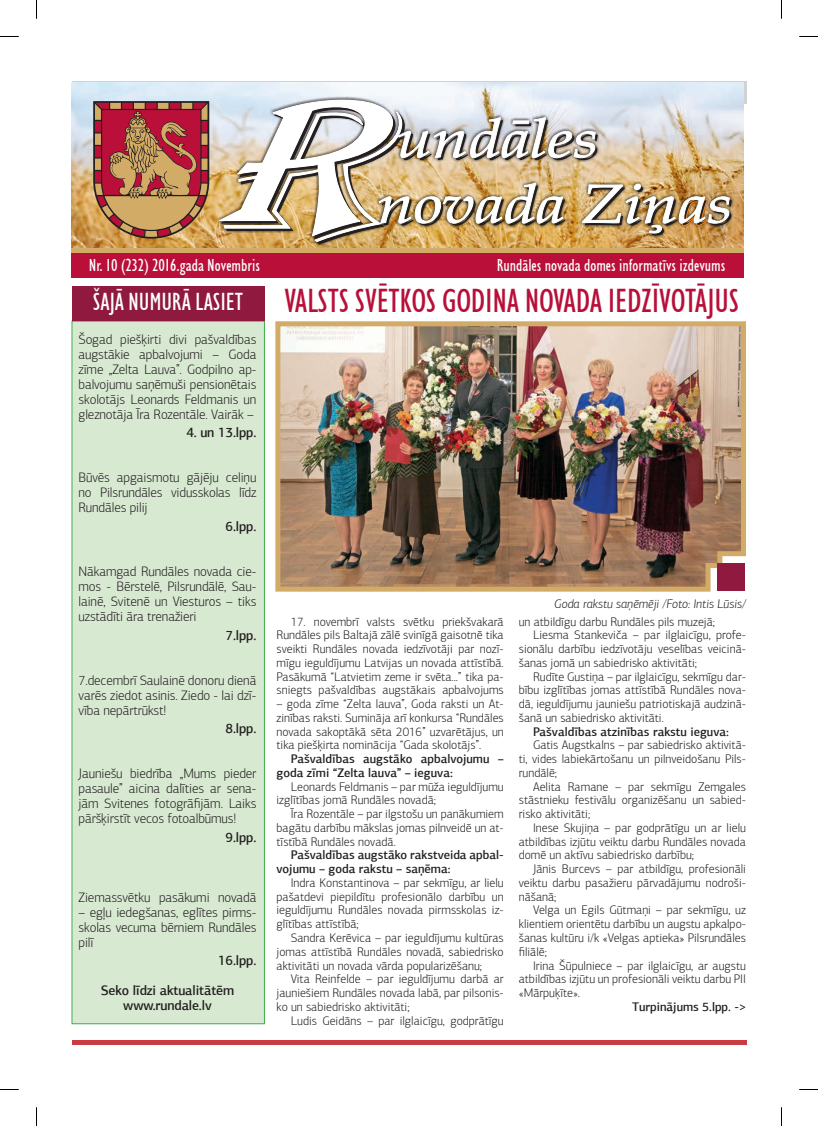
<style>
.page{position:relative;width:818px;height:1126px;background:#fff}
.page>*{position:absolute;margin:0;border:0;box-sizing:border-box;transform-origin:0 0}
.t1{font:condensed 33.75px "Humanist 521 TL";letter-spacing:-.01em;color:#b80f39}
.t2{font:condensed 25px "Humanist 521 TL";letter-spacing:-.01em;color:#fff}
.t3{font:condensed 17.5px "Humanist 521 TL";color:#fff}
.t4{font:300 13.75px/15px "PF Agora Sans Pro";letter-spacing:-.01em;color:#231f20;text-align:justify}
.t5{font:500 13.75px/30px "PF Agora Sans Pro";letter-spacing:-.01em;color:#231f20}
.t6{font:300 12.5px/13.8px "PF Agora Sans Pro";color:#231f20;text-align:justify}
.t7{font:500 12.5px/13.8px "PF Agora Sans Pro";color:#231f20}
.t8{font:italic 300 12.5px "PF Agora Sans Pro";color:#231f20}
</style>
<div class="page">
<div style="left:72px;top:81px;width:673px;height:23px;background:#d5e7f5"></div>
<img style="left:275px;top:321px;width:471px;height:271px">
<div style="left:72px;top:321px;width:192px;height:702px;background:#d8e9d2"></div>
<div style="left:72px;top:286px;width:192px;height:35px;background:#90193f"></div>
<img style="left:71px;top:82px;width:672px;height:166px">
<div style="left:71px;top:253px;width:672px;height:24px;background:#b90f39"></div>
<div style="left:71px;top:248px;width:672px;height:5px;background:#d2ab66"></div>
<img style="left:216px;top:99px;width:515px;height:145px">
<svg style="left:92px;top:100px;width:118px;height:139px;background:#af644e"></svg>
<div style="left:72px;top:1039px;width:673px;height:5px;background:#c93c42"></div>
<div style="left:717px;top:563px;width:27px;height:28px;background:#90193f"></div>
<svg style="left:0;top:36px;width:19px;height:1px"></svg>
<svg style="left:799px;top:36px;width:18px;height:1px"></svg>
<svg style="left:0;top:1089px;width:19px;height:1px"></svg>
<svg style="left:799px;top:1089px;width:18px;height:1px"></svg>
<svg style="left:36px;top:0;width:1px;height:19px"></svg>
<svg style="left:36px;top:1107px;width:1px;height:18px"></svg>
<h3 class="t3" style="left:89px;top:254px;width:173px">Nr. 10 (232) 2016.gada Novembris</h3>
<h3 class="t3" style="left:496px;top:254px;width:230px">Rundāles novada domes informatīvs izdevums</h3>
<h1 class="t1" style="left:284px;top:281px;width:456px">VALSTS SVĒTKOS GODINA NOVADA IEDZĪVOTĀJUS</h1>
<p class="t4" style="left:78px;top:331px;width:179px">Šogad piešķirti divi pašvaldības augstākie apbalvojumi – Goda zīme „Zelta Lauva”. Godpilno ap&shy;balvojumu saņēmuši pensionētais skolotājs Leonards Feldmanis un gleznotāja Īra Rozentāle. Vairāk –</p>
<p class="t5" style="left:186px;top:417px;width:72px">4. un 13.lpp.</p>
<p class="t4" style="left:78px;top:470px;width:179px">Būvēs apgaismotu gājēju celiņu no Pilsrundāles vidusskolas līdz Rundāles pilij</p>
<p class="t5" style="left:225px;top:511px;width:32px">6.lpp.</p>
<p class="t4" style="left:78px;top:564px;width:179px">Nākamgad Rundāles novada cie&shy;mos - Bērstelē, Pilsrundālē, Sau&shy;lainē, Svitenē un Viesturos – tiks uzstādīti āra trenažieri</p>
<p class="t5" style="left:225px;top:619px;width:32px">7.lpp.</p>
<p class="t4" style="left:78px;top:672px;width:179px">7.decembrī Saulainē donoru dienā varēs ziedot asinis. Ziedo - lai dzī&shy;vība nepārtrūkst!</p>
<p class="t5" style="left:225px;top:713px;width:32px">8.lpp.</p>
<p class="t4" style="left:78px;top:766px;width:179px">Jauniešu biedrība „Mums pieder pasaule” aicina dalīties ar sena&shy;jām Svitenes fotogrāfijām. Laiks pāršķirstīt vecos fotoalbūmus!</p>
<p class="t5" style="left:225px;top:822px;width:32px">9.lpp.</p>
<h2 class="t2" style="left:93px;top:287px;width:152px">ŠAJĀ NUMURĀ LASIET</h2>
<p class="t8" style="left:554px;top:596px;width:193px">Goda rakstu saņēmēji /Foto: Intis Lūsis/</p>
<p class="t6" style="left:276px;top:614px;width:228px;text-indent:14px">17. novembrī valsts svētku priekšvakarā Rundāles pils Baltajā zālē svinīgā gaisotnē tika sveikti Rundāles novada iedzīvotāji par nozī&shy;mīgu ieguldījumu Latvijas un novada attīstībā.<br>Pasākumā “Latvietim zeme ir svēta...” tika pa&shy;sniegts pašvaldības augstākais apbalvojums</p>
<p class="t6" style="left:276px;top:697px;width:228px">– goda zīme “Zelta lauva”, Goda raksti un At&shy;zinības raksti. Sumināja arī konkursa “Rundāles novada sakoptākā sēta 2016” uzvarētājus, un tika piešķirta nominācija “Gada skolotājs”.</p>
<p class="t7" style="left:276px;top:751px;width:228px;text-indent:14px">Pašvaldības augstāko apbalvojumu – goda zīmi “Zelta lauva” – ieguva:</p>
<p class="t6" style="left:276px;top:779px;width:228px;text-indent:14px">Leonards Feldmanis – par mūža ieguldījumu izglītības jomā Rundāles novadā;</p>
<p class="t6" style="left:276px;top:807px;width:228px;text-indent:14px">Īra Rozentāle – par ilgstošu un panākumiem bagātu darbību mākslas jomas pilnveidē un at&shy;tīstībā Rundāles novadā.</p>
<p class="t7" style="left:276px;top:848px;width:228px;text-indent:14px">Pašvaldības augstāko rakstveida apbal&shy;vojumu – goda rakstu – saņēma:</p>
<p class="t6" style="left:276px;top:875px;width:228px;text-indent:14px">Indra Konstantinova – par sekmīgu, ar lielu pašatdevi piepildītu profesionālo darbību un ieguldījumu Rundāles novada pirmsskolas iz&shy;glītības attīstībā;</p>
<p class="t6" style="left:276px;top:930px;width:228px;text-indent:14px">Sandra Kerēvica – par ieguldījumu kultūras jomas attīstībā Rundāles novadā, sabiedrisko aktivitāti un novada vārda popularizēšanu;</p>
<p class="t6" style="left:276px;top:972px;width:228px;text-indent:14px">Vita Reinfelde – par ieguldījumu darbā ar jauniešiem Rundāles novada labā, par pilsonis&shy;ko un sabiedrisko aktivitāti;</p>
<p class="t6" style="left:290px;top:1013px;width:214px">Ludis Geidāns – par ilglaicīgu, godprātīgu</p>
<p class="t6" style="left:518px;top:614px;width:197px">un atbildīgu darbu Rundāles pils muzejā;</p>
<p class="t6" style="left:532px;top:628px;width:214px">Liesma Stankeviča – par ilglaicīgu, profe-</p>
<p class="t6" style="left:518px;top:642px;width:228px">sionālu darbību iedzīvotāju veselības veicinā-</p>
<p class="t6" style="left:518px;top:655px;width:179px">šanas jomā un sabiedrisko aktivitāti;</p>
<p class="t6" style="left:532px;top:669px;width:214px">Rudīte Gustiņa – par ilglaicīgu, sekmīgu dar-</p>
<p class="t6" style="left:518px;top:683px;width:228px">bību izglītības jomas attīstībā Rundāles nova-</p>
<p class="t6" style="left:518px;top:697px;width:228px">dā, ieguldījumu jauniešu patriotiskajā audzinā-</p>
<p class="t6" style="left:518px;top:710px;width:146px">šanā un sabiedrisko aktivitāti.</p>
<p class="t7" style="left:532px;top:724px;width:197px">Pašvaldības atzinības rakstu ieguva:</p>
<p class="t6" style="left:518px;top:738px;width:228px;text-indent:14px">Gatis Augstkalns – par sabiedrisko aktivitā&shy;ti, vides labiekārtošanu un pilnveidošanu Pils&shy;rundālē;</p>
<p class="t6" style="left:518px;top:779px;width:228px;text-indent:14px">Aelita Ramane – par sekmīgu Zemgales stāstnieku festivālu organizēšanu un sabied&shy;risko aktivitāti;</p>
<p class="t6" style="left:518px;top:820px;width:228px;text-indent:14px">Inese Skujiņa – par godprātīgu un ar lielu atbildības izjūtu veiktu darbu Rundāles novada domē un aktīvu sabiedrisko darbību;</p>
<p class="t6" style="left:518px;top:862px;width:228px;text-indent:14px">Jānis Burcevs – par atbildīgu, profesionāli veiktu darbu pasažieru pārvadājumu nodroši&shy;nāšanā;</p>
<p class="t6" style="left:518px;top:903px;width:228px;text-indent:14px">Velga un Egils Gūtmaņi – par sekmīgu, uz klientiem orientētu darbību un augstu apkalpo&shy;šanas kultūru i/k «Velgas aptieka» Pilsrundāles filiālē;</p>
<p class="t6" style="left:518px;top:958px;width:228px;text-indent:14px">Irina Šūpulniece – par ilglaicīgu, ar augstu atbildības izjūtu un profesionāli veiktu darbu PII «Mārpuķīte».</p>
<p class="t7" style="left:631px;top:999px;width:115px">Turpinājums 5.lpp. -&gt;</p>
<p class="t4" style="left:78px;top:889px;width:179px">Ziemassvētku pasākumi novadā</p>
<p class="t4" style="left:78px;top:904px;width:179px">– egļu iedegšanas, eglītes pirms&shy;skolas vecuma bērniem Rundāles pilī</p>
<p class="t5" style="left:101px;top:945px;width:157px;text-indent:117px">16.lpp.<br>Seko līdzi aktualitātēm</p>
<p class="t5" style="left:123px;top:990px;width:90px">www.rundale.lv</p>
</div>
